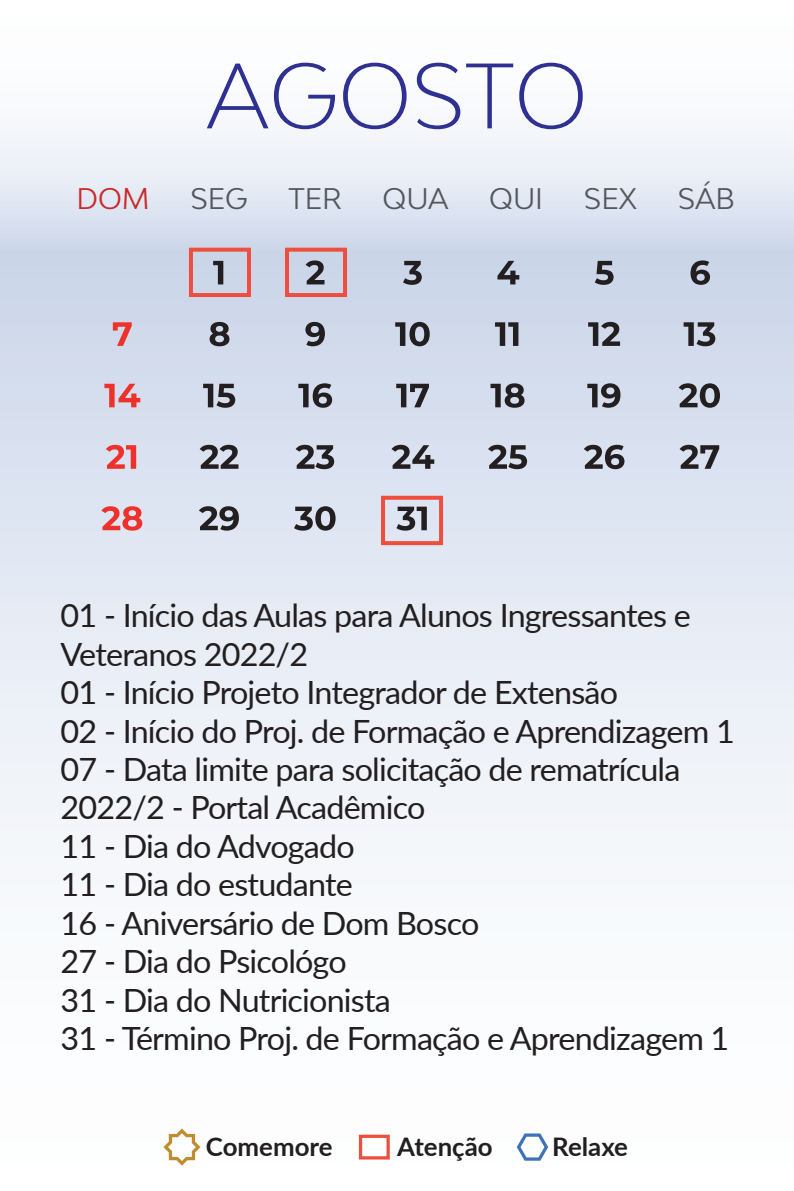
<style>
.page{position:relative;width:794px;height:1191px;background:#fff}
.page>*{position:absolute;margin:0;border:0;box-sizing:border-box;transform-origin:0 0}
.t1{font:300 87.6px "Bw Modelica";color:#2e3092}
.t2{font:32px/38.4px "Lato";letter-spacing:-.025em;color:#231f20}
.t3{font:28px "Bw Modelica";color:#55575c}
.t4{font:28px "Bw Modelica";color:#c82b29}
.t5{font:700 25.6px "Lato";color:#231f20}
</style>
<div class="page">
<img style="left:0;top:130px;width:794px;height:725px">
<div style="left:189px;top:248px;width:62px;height:49px;border:4px solid #ed4e3e"></div>
<div style="left:285px;top:248px;width:62px;height:49px;border:4px solid #ed4e3e"></div>
<div style="left:381px;top:496px;width:62px;height:49px;border:4px solid #ed4e3e"></div>
<svg style="left:163px;top:1128px;width:37px;height:37px"></svg>
<svg style="left:517px;top:1133px;width:31px;height:27px"></svg>
<svg style="left:359px;top:1134px;width:31px;height:25px"></svg>
<svg style="left:213px;top:261px;width:10px;height:23px"></svg>
<svg style="left:305px;top:260px;width:19px;height:24px"></svg>
<svg style="left:403px;top:261px;width:19px;height:24px"></svg>
<svg style="left:497px;top:261px;width:22px;height:23px"></svg>
<svg style="left:595px;top:261px;width:18px;height:24px"></svg>
<svg style="left:690px;top:260px;width:20px;height:25px"></svg>
<svg style="left:113px;top:322px;width:19px;height:24px"></svg>
<svg style="left:210px;top:322px;width:19px;height:24px"></svg>
<svg style="left:305px;top:322px;width:20px;height:24px"></svg>
<svg style="left:395px;top:322px;width:35px;height:24px"></svg>
<svg style="left:495px;top:322px;width:23px;height:24px"></svg>
<svg style="left:588px;top:322px;width:32px;height:24px"></svg>
<svg style="left:683px;top:322px;width:32px;height:24px"></svg>
<svg style="left:104px;top:384px;width:36px;height:23px"></svg>
<svg style="left:203px;top:384px;width:32px;height:24px"></svg>
<svg style="left:298px;top:383px;width:34px;height:25px"></svg>
<svg style="left:396px;top:384px;width:33px;height:23px"></svg>
<svg style="left:490px;top:383px;width:34px;height:25px"></svg>
<svg style="left:587px;top:383px;width:33px;height:25px"></svg>
<svg style="left:678px;top:383px;width:42px;height:25px"></svg>
<svg style="left:106px;top:445px;width:30px;height:24px"></svg>
<svg style="left:200px;top:445px;width:38px;height:24px"></svg>
<svg style="left:296px;top:445px;width:38px;height:24px"></svg>
<svg style="left:391px;top:445px;width:43px;height:24px"></svg>
<svg style="left:488px;top:445px;width:39px;height:24px"></svg>
<svg style="left:584px;top:445px;width:40px;height:24px"></svg>
<svg style="left:679px;top:445px;width:40px;height:24px"></svg>
<svg style="left:101px;top:506px;width:41px;height:24px"></svg>
<svg style="left:199px;top:506px;width:40px;height:24px"></svg>
<svg style="left:294px;top:506px;width:41px;height:24px"></svg>
<svg style="left:396px;top:506px;width:31px;height:24px"></svg>
<h1 class="t1" style="left:206px;top:39px;width:383px">AGOSTO</h1>
<p class="t4" style="left:77px;top:180px;width:75px">DOM</p>
<p class="t3" style="left:190px;top:180px;width:59px">SEG</p>
<p class="t3" style="left:288px;top:180px;width:55px">TER</p>
<p class="t3" style="left:382px;top:180px;width:67px">QUA</p>
<p class="t3" style="left:489px;top:180px;width:55px">QUI</p>
<p class="t3" style="left:584px;top:180px;width:55px">SEX</p>
<p class="t3" style="left:677px;top:180px;width:58px">SÁB</p>
<p class="t2" style="left:61px;top:595px;width:676px">01 - Início das Aulas para Alunos Ingressantes e<br>Veteranos 2022/2<br>01 - Início Projeto Integrador de Extensão<br>02 - Início do Proj. de Formação e Aprendizagem 1<br>07 - Data limite para solicitação de rematrícula<br>2022/2 - Portal Acadêmico<br>11 - Dia do Advogado<br>11 - Dia do estudante<br>16 - Aniversário de Dom Bosco<br>27 - Dia do Psicológo<br>31 - Dia do Nutricionista<br>31 - Término Proj. de Formação e Aprendizagem 1</p>
<p class="t5" style="left:206px;top:1127px;width:128px">Comemore</p>
<p class="t5" style="left:397px;top:1127px;width:97px">Atenção</p>
<p class="t5" style="left:552px;top:1127px;width:77px">Relaxe</p>
</div>
